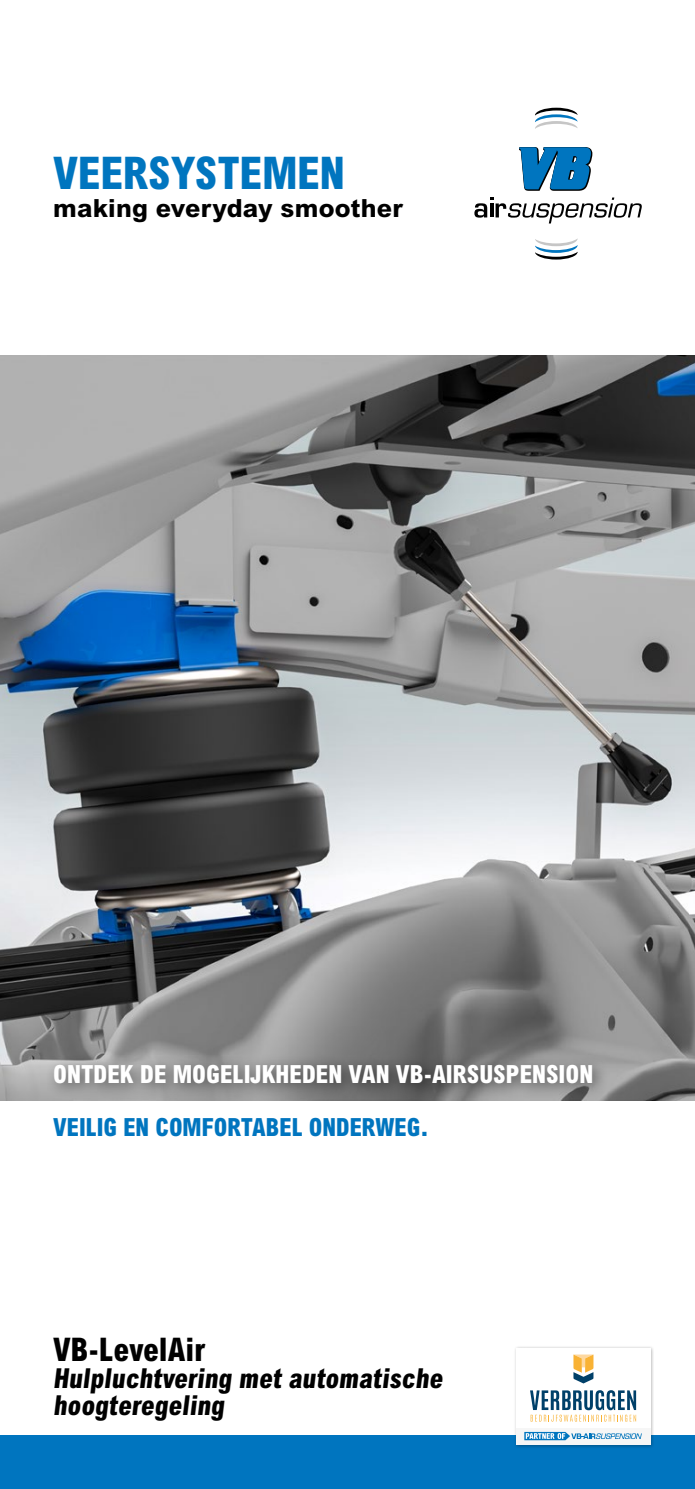
<style>
.page{position:relative;width:695px;height:1489px;background:#fff}
.page>*{position:absolute;margin:0;border:0;box-sizing:border-box;transform-origin:0 0}
.t1{font:800 condensed 45px "Arial MT Std";color:#0075bf}
.t2{font:800 condensed 32.5px "Arial MT Std";color:#000}
.t3{font:800 condensed 27.5px/27.5px "Arial MT Std";color:#000}
.t4{font:800 condensed 25px "Arial MT Std";color:#fff}
.t5{font:800 condensed 25px "Arial MT Std";color:#0075bf}
.t6{font:800 25px "Arial MT Std";letter-spacing:.01em;color:#000}
</style>
<div class="page">
<img style="left:0;top:356px;width:694px;height:744px">
<svg style="left:535px;top:108px;width:42px;height:21px"></svg>
<svg style="left:535px;top:239px;width:42px;height:20px"></svg>
<svg style="left:474px;top:197px;width:168px;height:26px"></svg>
<svg style="left:519px;top:147px;width:73px;height:44px;background:#287fb6"></svg>
<div style="left:0;top:1435px;width:694px;height:53px;background:#0075bf"></div>
<div style="left:45px;top:1054px;width:564px;height:45px;background:#000;opacity:.5"></div>
<div style="left:513px;top:1345px;width:141px;height:103px;background:#000;opacity:.3"></div>
<div style="left:516px;top:1347px;width:134px;height:97px;background:#fff"></div>
<div style="left:516px;top:1427px;width:134px;height:17px;background:#f6f6f6"></div>
<svg style="left:524px;top:1431px;width:117px;height:8px"></svg>
<svg style="left:573px;top:1354px;width:20px;height:29px"></svg>
<svg style="left:530px;top:1390px;width:106px;height:31px"></svg>
<p class="t1" style="left:53px;top:145px;width:293px">VEERSYSTEMEN</p>
<p class="t6" style="left:53px;top:193px;width:351px">making everyday smoother</p>
<p class="t4" style="left:53px;top:1058px;width:541px">ONTDEK DE MOGELIJKHEDEN VAN VB-AIRSUSPENSION</p>
<p class="t5" style="left:53px;top:1111px;width:377px">VEILIG EN COMFORTABEL ONDERWEG.</p>
<p class="t2" style="left:53px;top:1329px;width:153px">VB-LevelAir</p>
<p class="t3" style="left:53px;top:1363px;width:395px">Hulpluchtvering met automatische hoogteregeling</p>
</div>
